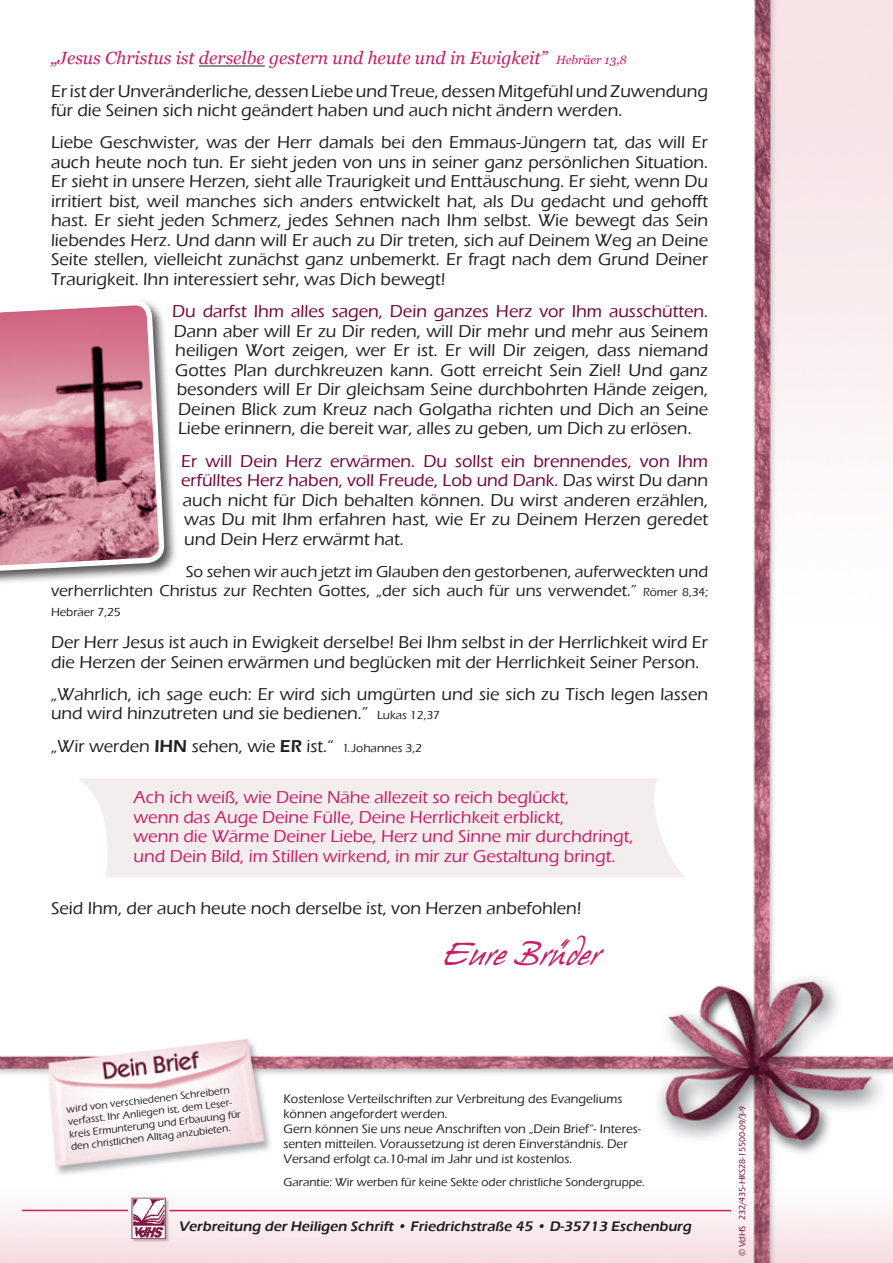
<style>
.page{position:relative;width:893px;height:1263px;background:#fff}
.page>*{position:absolute;margin:0;border:0;box-sizing:border-box;transform-origin:0 0}
.t1{font:29.85px "Hans Hand";color:#c71e66}
.t2{font:500 17.7px/19.5px "Eras ITC";color:#231f20}
.t3{font:500 17.7px/19.5px "Eras ITC";color:#c71e66}
.t4{font:italic 17.7px "Georgia";color:#c71e66}
.t5{font:500 17.7px "Eras ITC";color:#750038}
.t6{font:500 16.5px/19.5px "Eras ITC";color:#231f20;text-align:right}
.t7{font:600 14.25px "Eras ITC";color:#231f20}
.t8{font:500 12.75px/15px "Eras ITC";color:#231f20}
.t9{font:500 12px "Eras ITC";color:#231f20}
.t10{font:500 10.5px/12.6px "Eras ITC";color:#231f20}
.t11{font:500 9px "Eras ITC";letter-spacing:-.01em;color:#750038}
.s1{font-size:12px}
.s2{color:#750038}
.s3{font-weight:600}
</style>
<div class="page">
<img style="left:0;top:0;width:893px;height:1263px">
<hr style="left:169px;top:1210px;width:562px;height:1px;background:#c71e66">
<hr style="left:22px;top:1210px;width:106px;height:1px;background:#c71e66">
<div style="left:132px;top:1198px;width:38px;height:44px;background:#231f20;opacity:.29"></div>
<img style="left:132px;top:1197px;width:34px;height:41px">
<svg style="left:554px;top:963px;width:33px;height:61px"></svg>
<div style="left:0;top:298px;width:178px;height:296px;background:#231f20;opacity:.75"></div>
<svg style="left:0;top:114px;width:162px;height:652px"></svg>
<svg style="left:78px;top:778px;width:608px;height:99px;background:#f4eeef"></svg>
<hr style="left:199px;top:66px;width:66px;height:1px;background:#231f20">
<p class="t4" style="left:51px;top:47px;width:577px">„Jesus Christus ist derselbe gestern und heute und in Ewigkeit” <span class="s1">Hebräer 13,8</span></p>
<p class="t2" style="left:51px;top:81px;width:659px">Er ist der Unveränderliche, dessen Liebe und Treue, dessen Mitgefühl und Zuwendung für die Seinen sich nicht geändert haben und auch nicht ändern werden.</p>
<p class="t2" style="left:51px;top:133px;width:659px;text-align:justify">Liebe Geschwister, was der Herr damals bei den Emmaus-Jüngern tat, das will Er auch heute noch tun. Er sieht jeden von uns in seiner ganz persönlichen Situation.<br>Er sieht in unsere Herzen, sieht alle Traurigkeit und Enttäuschung. Er sieht, wenn Du irritiert bist, weil manches sich anders entwickelt hat, als Du gedacht und gehofft hast. Er sieht jeden Schmerz, jedes Sehnen nach Ihm selbst. Wie bewegt das Sein liebendes Herz. Und dann will Er auch zu Dir treten, sich auf Deinem Weg an Deine Seite stellen, vielleicht zunächst ganz unbemerkt. Er fragt nach dem Grund Deiner Traurigkeit. Ihn interessiert sehr, was Dich bewegt!</p>
<p class="t5" style="left:172px;top:301px;width:537px">Du darfst Ihm alles sagen, Dein ganzes Herz vor Ihm ausschütten.</p>
<p class="t2" style="left:174px;top:321px;width:536px;text-align:justify">Dann aber will Er zu Dir reden, will Dir mehr und mehr aus Seinem heiligen Wort zeigen, wer Er ist. Er will Dir zeigen, dass niemand Gottes Plan durchkreuzen kann. Gott erreicht Sein Ziel! Und ganz besonders will Er Dir gleichsam Seine durchbohrten Hände zeigen, Deinen Blick zum Kreuz nach Golgatha richten und Dich an Seine Liebe erinnern, die bereit war, alles zu geben, um Dich zu erlösen.</p>
<p class="t2" style="left:181px;top:451px;width:528px;text-align:justify"><span class="s2">Er will Dein Herz erwärmen. Du sollst ein brennendes, von Ihm erfülltes Herz haben, voll Freude, Lob und Dank.</span> Das wirst Du dann auch nicht für Dich behalten können. Du wirst anderen erzählen, was Du mit Ihm erfahren hast, wie Er zu Deinem Herzen geredet und Dein Herz erwärmt hat.</p>
<p class="t6" style="left:51px;top:562px;width:659px">So sehen wir auch jetzt im Glauben den gestorbenen, auferweckten und<br>verherrlichten Christus zur Rechten Gottes, „der sich auch für uns verwendet.” <span class="s1">Römer 8,34;</span></p>
<p class="t9" style="left:51px;top:605px;width:71px">Hebräer 7,25</p>
<p class="t2" style="left:51px;top:633px;width:659px">Der Herr Jesus ist auch in Ewigkeit derselbe! Bei Ihm selbst in der Herrlichkeit wird Er die Herzen der Seinen erwärmen und beglücken mit der Herrlichkeit Seiner Person.</p>
<p class="t2" style="left:51px;top:684px;width:658px">„Wahrlich, ich sage euch: Er wird sich umgürten und sie sich zu Tisch legen lassen und wird hinzutreten und sie bedienen.” <span class="s1">Lukas 12,37</span></p>
<p class="t2" style="left:51px;top:736px;width:372px">„Wir werden <span class="s3">IHN</span> sehen, wie <span class="s3">ER</span> ist.“ <span class="s1">1.Johannes 3,2</span></p>
<p class="t3" style="left:134px;top:788px;width:501px">Ach ich weiß, wie Deine Nähe allezeit so reich beglückt,<br>wenn das Auge Deine Fülle, Deine Herrlichkeit erblickt,<br>wenn die Wärme Deiner Liebe, Herz und Sinne mir durchdringt, und Dein Bild, im Stillen wirkend, in mir zur Gestaltung bringt.</p>
<p class="t2" style="left:51px;top:898px;width:532px">Seid Ihm, der auch heute noch derselbe ist, von Herzen anbefohlen!</p>
<h1 class="t1" style="left:444px;top:937px;width:156px">Eure Brüder</h1>
<p class="t10" style="left:66px;top:1103px;width:174px;rotate:-7deg">wird von verschiedenen Schreibern verfasst. Ihr Anliegen ist, dem Leser&shy;kreis Ermunterung und Erbauung für den christlichen Alltag anzubieten.</p>
<p class="t8" style="left:283px;top:1091px;width:359px">Kostenlose Verteilschriften zur Verbreitung des Evangeliums können angefordert werden.<br>Gern können Sie uns neue Anschriften von „Dein Brief“- Interes&shy;senten mitteilen. Voraussetzung ist deren Einverständnis. Der Versand erfolgt ca.10-mal im Jahr und ist kostenlos.</p>
<p class="t9" style="left:283px;top:1176px;width:363px">Garantie: Wir werben für keine Sekte oder christliche Sondergruppe.</p>
<p class="t7" style="left:179px;top:1218px;width:516px">Verbreitung der Heiligen Schrift • Friedrichstraße 45 • D-35713 Eschenburg</p>
<p class="t11" style="left:737px;top:1256px;width:152px;rotate:-90deg">© VdHS 232/435-HKS28-15500-09/3-9</p>
</div>
